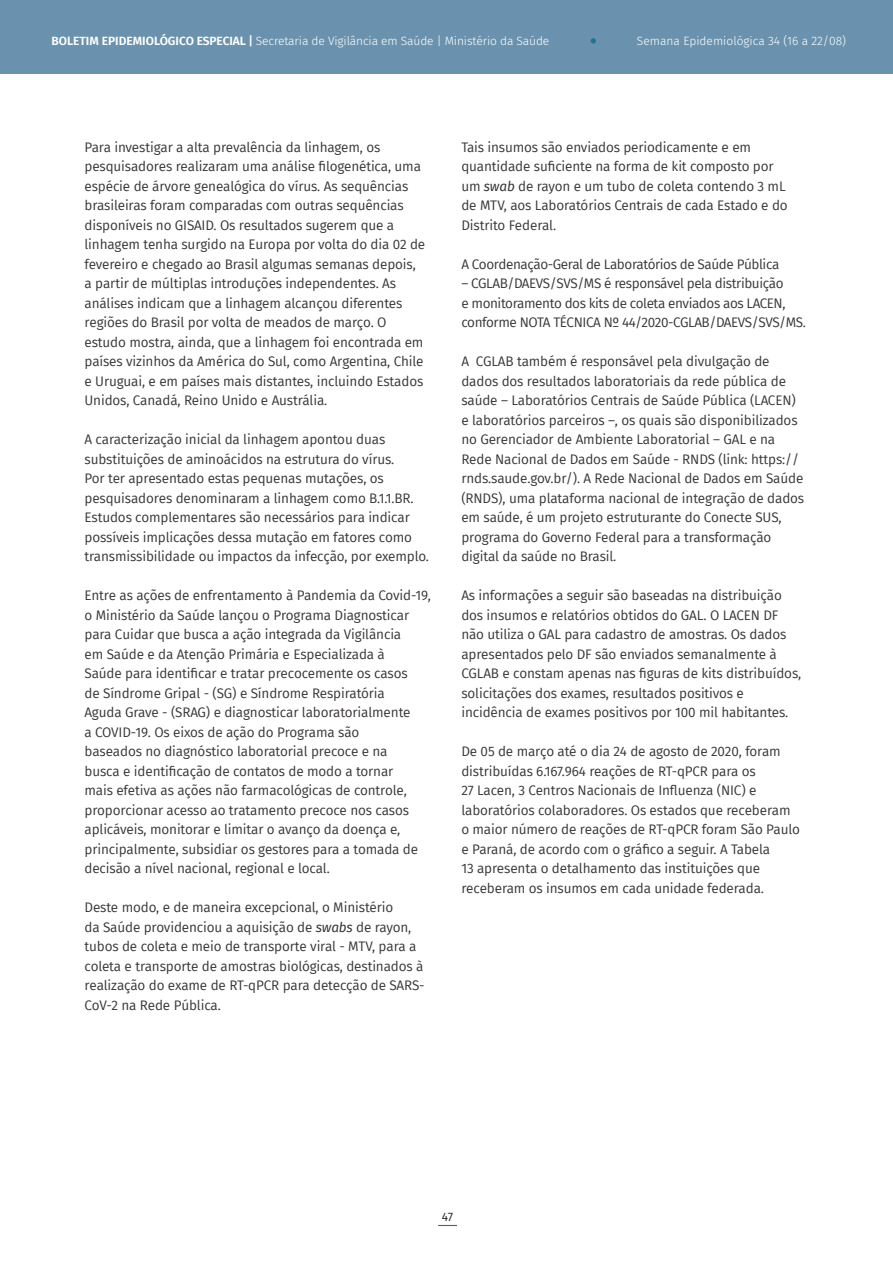
<style>
.page{position:relative;width:893px;height:1263px;background:#fff}
.page>*{position:absolute;margin:0;border:0;box-sizing:border-box;transform-origin:0 0}
.t1{font:13.5px/19.5px "Fira Sans";letter-spacing:-.01em;color:#393535}
.t2{font:13.5px/19.5px "Fira Sans";letter-spacing:-.03em;color:#393535}
.t3{font:300 12px "Fira Sans";letter-spacing:-.01em;color:#fff}
.t4{font:12px "Fira Sans";color:#241f1f}
.s1{font-weight:600}
.s2{font-weight:500}
.s3{font-style:italic}
</style>
<div class="page">
<div style="left:0;top:0;width:893px;height:74px;background:#6a92ae"></div>
<svg style="left:438px;top:1225px;width:19px;height:1px"></svg>
<svg style="left:591px;top:38px;width:5px;height:6px"></svg>
<p class="t3" style="left:51px;top:33px;width:499px"><span class="s1">BOLETIM EPIDEMIOLÓGICO ESPECIAL</span> <span class="s2">|</span> Secretaria de Vigilância em Saúde | Ministério da Saúde</p>
<p class="t3" style="left:637px;top:32px;width:211px">Semana Epidemiológica 34 (16 a 22/08)</p>
<p class="t1" style="left:85px;top:137px;width:342px">Para investigar a alta prevalência da linhagem, os pesquisadores realizaram uma análise filogenética, uma espécie de árvore genealógica do vírus. As sequências brasileiras foram comparadas com outras sequências disponíveis no GISAID. Os resultados sugerem que a linhagem tenha surgido na Europa por volta do dia 02 de fevereiro e chegado ao Brasil algumas semanas depois, a partir de múltiplas introduções independentes. As análises indicam que a linhagem alcançou diferentes regiões do Brasil por volta de meados de março. O estudo mostra, ainda, que a linhagem foi encontrada em países vizinhos da América do Sul, como Argentina, Chile e Uruguai, e em países mais distantes, incluindo Estados Unidos, Canadá, Reino Unido e Austrália.</p>
<p class="t1" style="left:85px;top:429px;width:346px">A caracterização inicial da linhagem apontou duas substituições de aminoácidos na estrutura do vírus.<br>Por ter apresentado estas pequenas mutações, os pesquisadores denominaram a linhagem como B.1.1.BR.<br>Estudos complementares são necessários para indicar possíveis implicações dessa mutação em fatores como transmissibilidade ou impactos da infecção, por exemplo.</p>
<p class="t1" style="left:85px;top:585px;width:348px">Entre as ações de enfrentamento à Pandemia da Covid-19, o Ministério da Saúde lançou o Programa Diagnosticar para Cuidar que busca a ação integrada da Vigilância<br>em Saúde e da Atenção Primária e Especializada à<br>Saúde para identificar e tratar precocemente os casos<br>de Síndrome Gripal - (SG) e Síndrome Respiratória<br>Aguda Grave - (SRAG) e diagnosticar laboratorialmente<br>a COVID-19. Os eixos de ação do Programa são<br>baseados no diagnóstico laboratorial precoce e na<br>busca e identificação de contatos de modo a tornar<br>mais efetiva as ações não farmacológicas de controle, proporcionar acesso ao tratamento precoce nos casos aplicáveis, monitorar e limitar o avanço da doença e, principalmente, subsidiar os gestores para a tomada de decisão a nível nacional, regional e local.</p>
<p class="t1" style="left:85px;top:897px;width:342px">Deste modo, e de maneira excepcional, o Ministério<br>da Saúde providenciou a aquisição de <span class="s3">swabs</span> de rayon, tubos de coleta e meio de transporte viral - MTV, para a coleta e transporte de amostras biológicas, destinados à realização do exame de RT-qPCR para detecção de SARS-CoV-2 na Rede Pública.</p>
<p class="t1" style="left:461px;top:137px;width:328px">Tais insumos são enviados periodicamente e em quantidade suficiente na forma de kit composto por um <span class="s3">swab</span> de rayon e um tubo de coleta contendo 3 mL de MTV, aos Laboratórios Centrais de cada Estado e do Distrito Federal.</p>
<p class="t2" style="left:461px;top:254px;width:319px">A Coordenação-Geral de Laboratórios de Saúde Pública</p>
<p class="t2" style="left:461px;top:273px;width:346px">– CGLAB/DAEVS/SVS/MS é responsável pela distribuição<br>e monitoramento dos kits de coleta enviados aos LACEN, conforme NOTA TÉCNICA Nº 44/2020-CGLAB/DAEVS/SVS/MS.</p>
<p class="t1" style="left:461px;top:351px;width:344px">A CGLAB também é responsável pela divulgação de dados dos resultados laboratoriais da rede pública de saúde – Laboratórios Centrais de Saúde Pública (LACEN) e laboratórios parceiros –, os quais são disponibilizados no Gerenciador de Ambiente Laboratorial – GAL e na Rede Nacional de Dados em Saúde - RNDS (link: https:// rnds.saude.gov.br/). A Rede Nacional de Dados em Saúde (RNDS), uma plataforma nacional de integração de dados em saúde, é um projeto estruturante do Conecte SUS, programa do Governo Federal para a transformação digital da saúde no Brasil.</p>
<p class="t1" style="left:461px;top:585px;width:341px">As informações a seguir são baseadas na distribuição dos insumos e relatórios obtidos do GAL. O LACEN DF não utiliza o GAL para cadastro de amostras. Os dados apresentados pelo DF são enviados semanalmente à CGLAB e constam apenas nas figuras de kits distribuídos, solicitações dos exames, resultados positivos e incidência de exames positivos por 100 mil habitantes.</p>
<p class="t1" style="left:461px;top:741px;width:340px">De 05 de março até o dia 24 de agosto de 2020, foram distribuídas 6.167.964 reações de RT-qPCR para os<br>27 Lacen, 3 Centros Nacionais de Influenza (NIC) e laboratórios colaboradores. Os estados que receberam o maior número de reações de RT-qPCR foram São Paulo e Paraná, de acordo com o gráfico a seguir. A Tabela<br>13 apresenta o detalhamento das instituições que receberam os insumos em cada unidade federada.</p>
<p class="t4" style="left:442px;top:1207px;width:13px">47</p>
</div>
